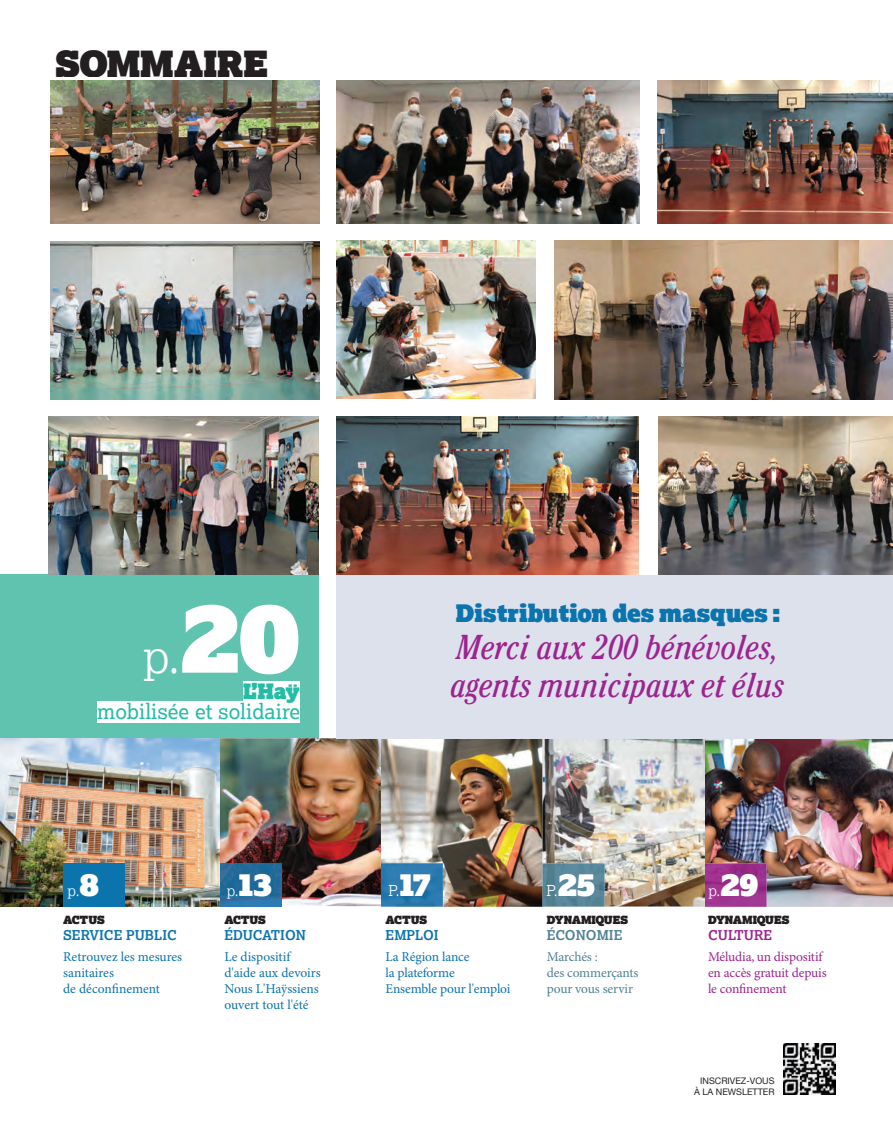
<style>
.page{position:relative;width:893px;height:1148px;background:#fff}
.page>*{position:absolute;margin:0;border:0;box-sizing:border-box;transform-origin:0 0}
.t1{font:300 46.65px "Lexia";color:#fff}
.t2{font:35.85px "Lexia Advertising";color:#231f20}
.t3{font:italic condensed 34.5px/37.5px "Cheltenham";color:#9d248e}
.t4{font:24px "Lexia Advertising";color:#0c74ad}
.t5{font:21.15px "Lexia";color:#24bca4}
.t6{font:21.15px "Lexia Advertising";color:#24bca4}
.t7{font:300 15px "Lexia";color:#fff}
.t8{font:13.5px/16.2px "Minion Pro";letter-spacing:-.005em;color:#0c74ad}
.t9{font:13.5px/16.2px "Minion Pro";letter-spacing:-.01em;color:#9d248e}
.t10{font:13.5px/16.2px "Minion Pro";letter-spacing:-.01em;color:#4e8196}
.t11{font:700 13.5px "Lexia";color:#0c74ad}
.t12{font:700 13.5px "Lexia";color:#4e8196}
.t13{font:700 13.5px "Lexia";color:#9d248e}
.t14{font:11.25px "Lexia Advertising";color:#231f20}
.t15{font:9px/10.8px "Helvetica Neue";color:#231f20;text-align:right}
.s1{font-family:"Lexia Advertising";font-weight:400;font-size:93.3px}
.s2{font-family:"Lexia Advertising";font-weight:400;font-size:30.15px}
</style>
<div class="page">
<img style="left:0;top:738px;width:893px;height:168px">
<img style="left:704px;top:863px;width:62px;height:43px">
<img style="left:381px;top:738px;width:161px;height:168px">
<img style="left:381px;top:863px;width:62px;height:43px">
<img style="left:543px;top:738px;width:161px;height:168px">
<img style="left:784px;top:1043px;width:51px;height:50px">
<div style="left:0;top:574px;width:318px;height:164px;background:#5fc3b0"></div>
<div style="left:243px;top:681px;width:57px;height:21px;background:#fff"></div>
<div style="left:97px;top:701px;width:203px;height:21px;background:#fff"></div>
<hr style="left:219px;top:905px;width:62px;height:1px;background:#2f7cb3">
<img style="left:219px;top:863px;width:62px;height:42px">
<svg style="left:542px;top:906px;width:62px;height:1px"></svg>
<img style="left:542px;top:863px;width:62px;height:43px">
<img style="left:50px;top:81px;width:269px;height:143px">
<img style="left:658px;top:417px;width:235px;height:157px">
<img style="left:336px;top:81px;width:304px;height:143px">
<img style="left:336px;top:417px;width:302px;height:157px">
<img style="left:50px;top:241px;width:269px;height:158px">
<img style="left:48px;top:417px;width:270px;height:157px">
<img style="left:336px;top:241px;width:199px;height:157px">
<img style="left:658px;top:81px;width:235px;height:143px">
<img style="left:554px;top:241px;width:339px;height:158px">
<div style="left:336px;top:574px;width:557px;height:164px;background:#dce1ec"></div>
<div style="left:63px;top:863px;width:62px;height:43px;background:#0c74ad"></div>
<h2 class="t2" style="left:55px;top:41px;width:214px">SOMMAIRE</h2>
<h1 class="t1" style="left:143px;top:626px;width:159px">p.<span class="s1">20</span></h1>
<h3 class="t6" style="left:243px;top:677px;width:58px">L’Haÿ</h3>
<h3 class="t5" style="left:97px;top:697px;width:204px">mobilisée et solidaire</h3>
<h3 class="t4" style="left:456px;top:597px;width:325px">Distribution des masques :</h3>
<h3 class="t3" style="left:451px;top:628px;width:335px">Merci aux 200 bénévoles, agents municipaux et élus</h3>
<p class="t7" style="left:68px;top:880px;width:33px">p.<span class="s2">8</span></p>
<p class="t14" style="left:63px;top:912px;width:43px">ACTUS</p>
<p class="t11" style="left:63px;top:926px;width:115px">SERVICE PUBLIC</p>
<p class="t8" style="left:63px;top:948px;width:121px">Retrouvez les mesures sanitaires<br>de déconfinement</p>
<p class="t7" style="left:227px;top:880px;width:47px">p.<span class="s2">13</span></p>
<p class="t7" style="left:546px;top:880px;width:50px">P.<span class="s2">25</span></p>
<p class="t7" style="left:388px;top:880px;width:44px">P.<span class="s2">17</span></p>
<p class="t7" style="left:708px;top:880px;width:51px">p.<span class="s2">29</span></p>
<p class="t14" style="left:224px;top:912px;width:43px">ACTUS</p>
<p class="t11" style="left:224px;top:926px;width:83px">ÉDUCATION</p>
<p class="t8" style="left:224px;top:948px;width:98px">Le dispositif d'aide aux devoirs<br>Nous L'Haÿssiens ouvert tout l'été</p>
<p class="t14" style="left:385px;top:912px;width:43px">ACTUS</p>
<p class="t11" style="left:385px;top:926px;width:54px">EMPLOI</p>
<p class="t8" style="left:385px;top:948px;width:126px">La Région lance<br>la plateforme<br>Ensemble pour l'emploi</p>
<p class="t14" style="left:547px;top:912px;width:83px">DYNAMIQUES</p>
<p class="t12" style="left:547px;top:926px;width:77px">ÉCONOMIE</p>
<p class="t10" style="left:547px;top:948px;width:93px">Marchés :<br>des commerçants pour vous servir</p>
<p class="t14" style="left:708px;top:912px;width:83px">DYNAMIQUES</p>
<p class="t13" style="left:708px;top:926px;width:66px">CULTURE</p>
<p class="t9" style="left:708px;top:948px;width:120px">Méludia, un dispositif en accès gratuit depuis le confinement</p>
<p class="t15" style="left:694px;top:1075px;width:82px">INSCRIVEZ-VOUS<br>À LA NEWSLETTER</p>
</div>
